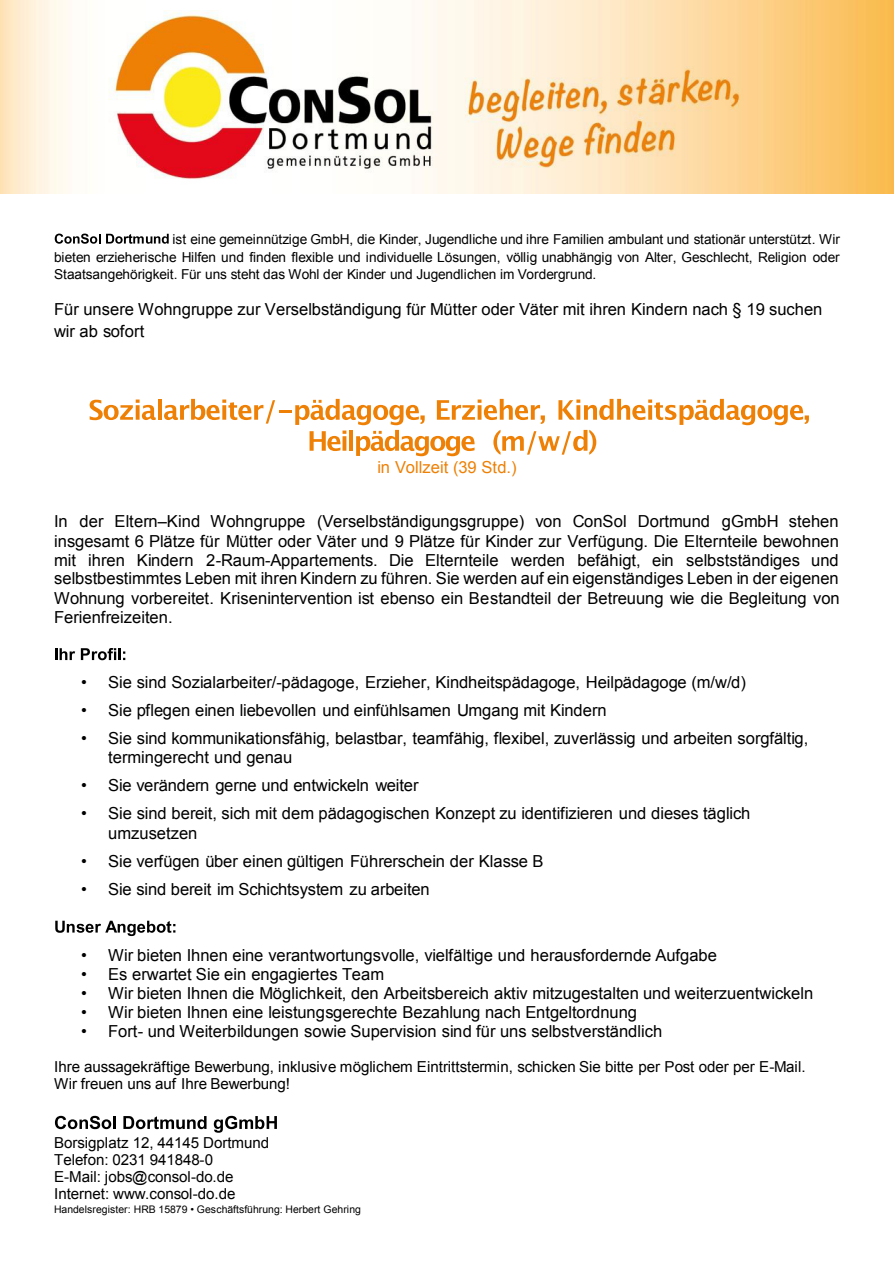
<style>
.page{position:relative;width:894px;height:1264px;background:#fff}
.page>*{position:absolute;margin:0;border:0;box-sizing:border-box;transform-origin:0 0}
.t1{font:16.5px/19px "Arial";letter-spacing:-.005em;color:#000}
.t2{font:16.5px "Arial";letter-spacing:-.005em;color:#ee8005}
.t3{font:15.15px/17.1px "Arial";letter-spacing:-.01em;color:#000}
.t4{font:13.65px/17.9px "Arial";letter-spacing:-.005em;color:#000;text-align:justify}
.t5{font:10.5px "Arial";color:#000}
</style>
<div class="page">
<svg style="left:55px;top:233px;width:45px;height:11px"></svg>
<svg style="left:106px;top:234px;width:63px;height:10px"></svg>
<svg style="left:90px;top:399px;width:66px;height:21px"></svg>
<hr style="left:158px;top:399px;width:4px;height:21px;background:#ee8005">
<svg style="left:164px;top:399px;width:644px;height:57px"></svg>
<svg style="left:55px;top:648px;width:20px;height:12px"></svg>
<svg style="left:81px;top:648px;width:44px;height:12px"></svg>
<svg style="left:55px;top:920px;width:120px;height:16px"></svg>
<svg style="left:55px;top:1115px;width:61px;height:14px"></svg>
<svg style="left:123px;top:1116px;width:83px;height:13px"></svg>
<svg style="left:214px;top:1115px;width:63px;height:17px"></svg>
<img style="left:0;top:0;width:893px;height:193px">
<p class="t4" style="left:54px;top:231px;width:787px;text-indent:118px">ist eine gemeinnützige GmbH, die Kinder, Jugendliche und ihre Familien ambulant und stationär unterstützt. Wir bieten erzieherische Hilfen und finden flexible und individuelle Lösungen, völlig unabhängig von Alter, Geschlecht, Religion oder Staatsangehörigkeit. Für uns steht das Wohl der Kinder und Jugendlichen im Vordergrund.</p>
<p class="t1" style="left:54px;top:300px;width:769px;line-height:21.3px">Für unsere Wohngruppe zur Verselbständigung für Mütter oder Väter mit ihren Kindern nach § 19 suchen wir ab sofort</p>
<p class="t2" style="left:377px;top:460px;width:141px">in Vollzeit (39 Std.)</p>
<p class="t1" style="left:54px;top:513px;width:786px;text-align:justify">In der Eltern–Kind Wohngruppe (Verselbständigungsgruppe) von ConSol Dortmund gGmbH stehen insgesamt 6 Plätze für Mütter oder Väter und 9 Plätze für Kinder zur Verfügung. Die Elternteile bewohnen mit ihren Kindern 2-Raum-Appartements. Die Elternteile werden befähigt, ein selbstständiges und selbstbestimmtes Leben mit ihren Kindern zu führen. Sie werden auf ein eigenständiges Leben in der eigenen Wohnung vorbereitet. Krisenintervention ist ebenso ein Bestandteil der Betreuung wie die Begleitung von Ferienfreizeiten.</p>
<p class="t1" style="left:81px;top:674px;width:666px">• Sie sind Sozialarbeiter/-pädagoge, Erzieher, Kindheitspädagoge, Heilpädagoge (m/w/d)</p>
<p class="t1" style="left:81px;top:702px;width:527px">• Sie pflegen einen liebevollen und einfühlsamen Umgang mit Kindern</p>
<p class="t1" style="left:108px;top:730px;width:701px;text-indent:-27px">• Sie sind kommunikationsfähig, belastbar, teamfähig, flexibel, zuverlässig und arbeiten sorgfältig, termingerecht und genau</p>
<p class="t1" style="left:81px;top:777px;width:339px">• Sie verändern gerne und entwickeln weiter</p>
<p class="t1" style="left:108px;top:805px;width:643px;text-indent:-27px">• Sie sind bereit, sich mit dem pädagogischen Konzept zu identifizieren und dieses täglich umzusetzen</p>
<p class="t1" style="left:81px;top:852px;width:464px">• Sie verfügen über einen gültigen Führerschein der Klasse B</p>
<p class="t1" style="left:81px;top:881px;width:350px">• Sie sind bereit im Schichtsystem zu arbeiten</p>
<p class="t1" style="left:81px;top:946px;width:637px">• Wir bieten Ihnen eine verantwortungsvolle, vielfältige und herausfordernde Aufgabe</p>
<p class="t1" style="left:81px;top:966px;width:304px">• Es erwartet Sie ein engagiertes Team</p>
<p class="t1" style="left:81px;top:985px;width:733px">• Wir bieten Ihnen die Möglichkeit, den Arbeitsbereich aktiv mitzugestalten und weiterzuentwickeln</p>
<p class="t1" style="left:81px;top:1003px;width:557px">• Wir bieten Ihnen eine leistungsgerechte Bezahlung nach Entgeltordnung</p>
<p class="t1" style="left:81px;top:1022px;width:582px">• Fort- und Weiterbildungen sowie Supervision sind für uns selbstverständlich</p>
<p class="t3" style="left:54px;top:1059px;width:752px">Ihre aussagekräftige Bewerbung, inklusive möglichem Eintrittstermin, schicken Sie bitte per Post oder per E-Mail.<br>Wir freuen uns auf Ihre Bewerbung!</p>
<p class="t3" style="left:54px;top:1135px;width:217px">Borsigplatz 12, 44145 Dortmund<br>Telefon: 0231 941848-0<br>E-Mail: jobs@consol-do.de<br>Internet: www.consol-do.de</p>
<p class="t5" style="left:54px;top:1204px;width:308px">Handelsregister: HRB 15879 • Geschäftsführung: Herbert Gehring</p>
</div>
